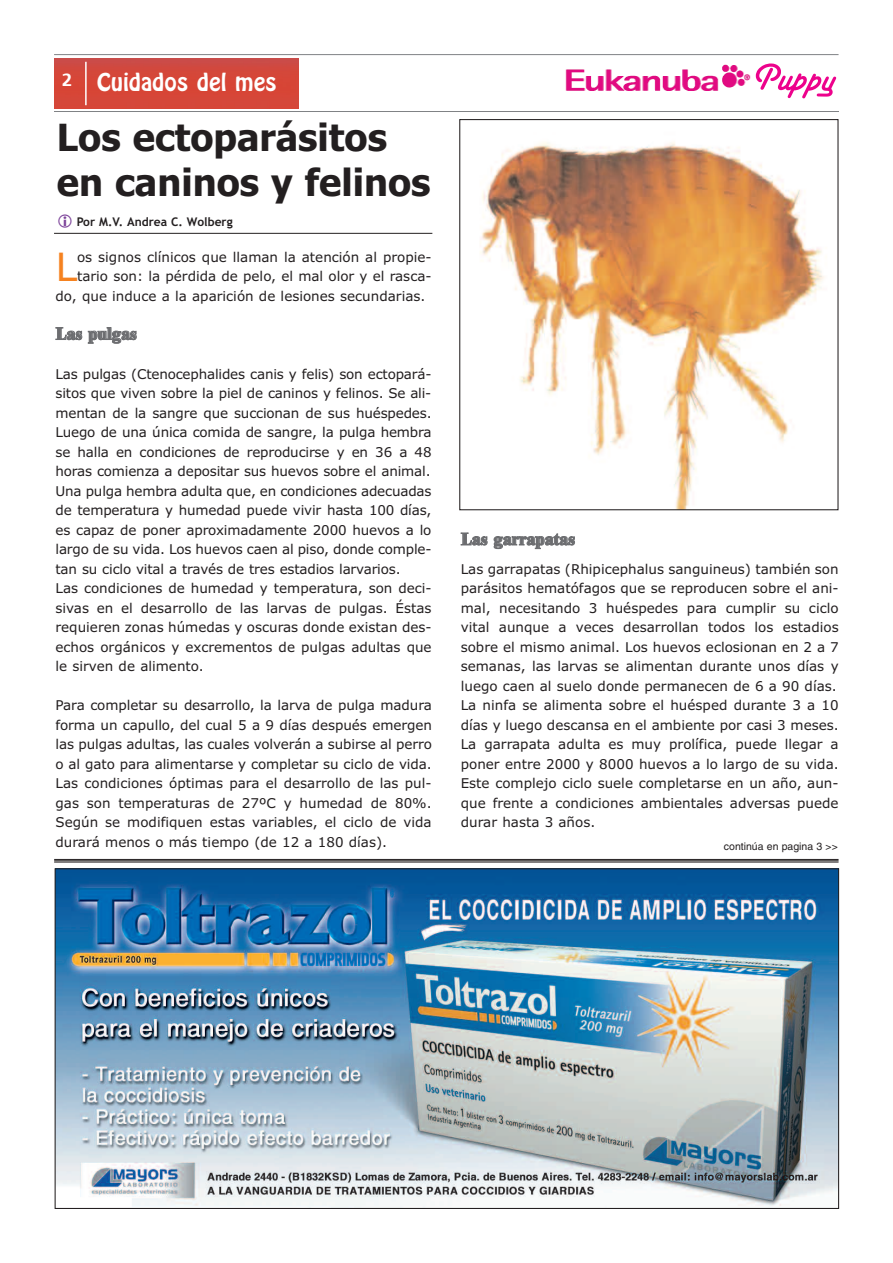
<style>
.page{position:relative;width:893px;height:1263px;background:#fff}
.page>*{position:absolute;margin:0;border:0;box-sizing:border-box;transform-origin:0 0}
.t1{font:39px "Verdana";color:#f58220}
.t2{font:700 37.5px/45px "Tahoma";color:#231f20}
.t3{font:27px "Hobo D";color:#fff}
.t4{font:700 18px "Nimbus Rom No 9 T Extr";color:#6c6d70}
.t5{font:13.5px/19.5px "Verdana";color:#231f20}
.t6{font:700 12px "Trebuchet MS";color:#231f20}
.t7{font:10.5px "Helvetica";color:#231f20}
</style>
<div class="page">
<img style="left:54px;top:59px;width:244px;height:50px">
<hr style="left:54px;top:111px;width:785px;height:1px;background:#808285">
<hr style="left:54px;top:54px;width:784px;height:1px;background:#808285">
<img style="left:565px;top:64px;width:186px;height:27px">
<svg style="left:756px;top:63px;width:80px;height:35px"></svg>
<hr style="left:85px;top:62px;width:2px;height:43px;background:#fff">
<hr style="left:54px;top:859px;width:784px;height:1px;background:#231f20">
<hr style="left:54px;top:860px;width:784px;height:1px;background:#231f20">
<hr style="left:54px;top:862px;width:784px;height:1px;background:#231f20">
<img style="left:57px;top:870px;width:780px;height:337px">
<hr style="left:54px;top:233px;width:378px;height:1px;background:#231f20">
<img style="left:480px;top:142px;width:345px;height:366px">
<div style="left:459px;top:119px;width:379px;height:391px;border:1px solid #231f20"></div>
<h3 class="t3" style="left:62px;top:66px;width:216px"><sup>2</sup> Cuidados del mes</h3>
<h2 class="t2" style="left:57px;top:116px;width:375px">Los ectoparásitos en caninos y felinos</h2>
<p class="t6" style="left:77px;top:214px;width:157px">Por M.V. Andrea C. Wolberg</p>
<h1 class="t1" style="left:56px;top:245px;width:23px">L</h1>
<p class="t5" style="left:77px;top:247px;width:356px">os signos clínicos que llaman la atención al propie-</p>
<p class="t5" style="left:77px;top:267px;width:356px">tario son: la pérdida de pelo, el mal olor y el rasca-</p>
<p class="t5" style="left:56px;top:286px;width:371px">do, que induce a la aparición de lesiones secundarias.</p>
<h3 class="t4" style="left:56px;top:323px;width:83px">Las pulgas</h3>
<p class="t5" style="left:55px;top:364px;width:378px">Las pulgas (Ctenocephalides canis y felis) son ectopará&shy;sitos que viven sobre la piel de caninos y felinos. Se ali&shy;mentan de la sangre que succionan de sus huéspedes.<br>Luego de una única comida de sangre, la pulga hembra se halla en condiciones de reproducirse y en 36 a 48 horas comienza a depositar sus huevos sobre el animal.<br>Una pulga hembra adulta que, en condiciones adecuadas de temperatura y humedad puede vivir hasta 100 días, es capaz de poner aproximadamente 2000 huevos a lo largo de su vida. Los huevos caen al piso, donde comple&shy;tan su ciclo vital a través de tres estadios larvarios.<br>Las condiciones de humedad y temperatura, son deci&shy;sivas en el desarrollo de las larvas de pulgas. Éstas requieren zonas húmedas y oscuras donde existan des&shy;echos orgánicos y excrementos de pulgas adultas que le sirven de alimento.</p>
<p class="t5" style="left:55px;top:696px;width:378px;text-align:justify">Para completar su desarrollo, la larva de pulga madura forma un capullo, del cual 5 a 9 días después emergen las pulgas adultas, las cuales volverán a subirse al perro o al gato para alimentarse y completar su ciclo de vida.<br>Las condiciones óptimas para el desarrollo de las pul&shy;gas son temperaturas de 27ºC y humedad de 80%.<br>Según se modifiquen estas variables, el ciclo de vida durará menos o más tiempo (de 12 a 180 días).</p>
<h3 class="t4" style="left:461px;top:528px;width:116px">Las garrapatas</h3>
<p class="t5" style="left:461px;top:559px;width:380px">Las garrapatas (Rhipicephalus sanguineus) también son parásitos hematófagos que se reproducen sobre el ani&shy;mal, necesitando 3 huéspedes para cumplir su ciclo vital aunque a veces desarrollan todos los estadios sobre el mismo animal. Los huevos eclosionan en 2 a 7 semanas, las larvas se alimentan durante unos días y luego caen al suelo donde permanecen de 6 a 90 días.<br>La ninfa se alimenta sobre el huésped durante 3 a 10 días y luego descansa en el ambiente por casi 3 meses.<br>La garrapata adulta es muy prolífica, puede llegar a poner entre 2000 y 8000 huevos a lo largo de su vida.<br>Este complejo ciclo suele completarse en un año, aun&shy;que frente a condiciones ambientales adversas puede durar hasta 3 años.</p>
<p class="t7" style="left:724px;top:843px;width:115px">continúa en pagina 3 &gt;&gt;</p>
</div>
